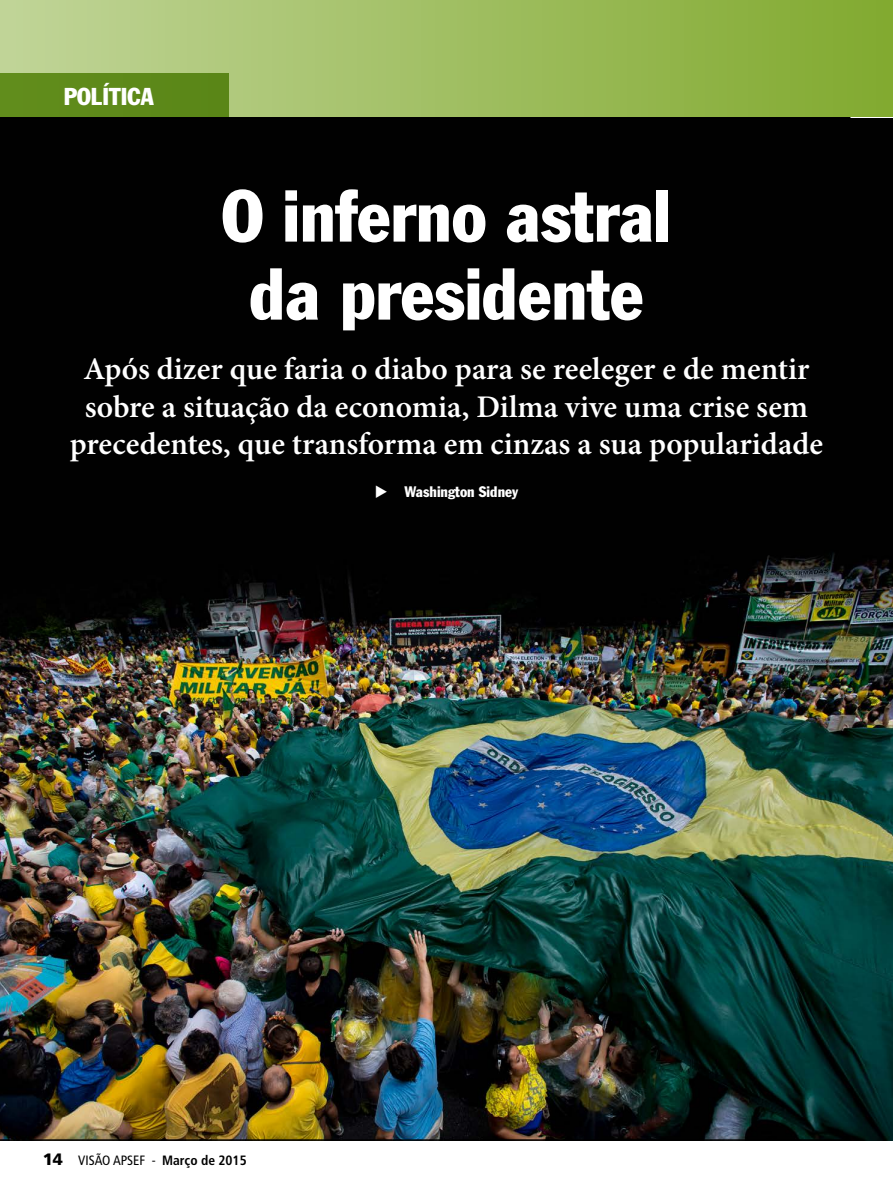
<style>
.page{position:relative;width:893px;height:1191px;background:#fff}
.page>*{position:absolute;margin:0;border:0;box-sizing:border-box;transform-origin:0 0}
.t1{font:condensed 72px/78px "Franklin Gothic Std";color:#fff;text-align:center}
.t2{font:600 31.5px/37.8px "Minion Pro";color:#fff;text-align:center}
.t3{font:condensed 24px "Franklin Gothic Std";color:#fff}
.t4{font:condensed 15px "Franklin Gothic Std";color:#fff}
.t5{font:condensed 13.5px "Frutiger LT Std";color:#000}
.s1{font-weight:900;font-stretch:normal;font-size:16.5px}
.s2{font-weight:700}
</style>
<div class="page">
<img style="left:0;top:118px;width:893px;height:1022px">
<hr style="left:0;top:117px;width:850px;height:1px;background:#000">
<div style="left:0;top:0;width:893px;height:117px;background:linear-gradient(to right,#c0d498,#81aa2f)"></div>
<div style="left:0;top:74px;width:228px;height:43px;background:#5e8a1a"></div>
<hr style="left:0;top:1139px;width:850px;height:1px;background:#000">
<svg style="left:376px;top:485px;width:11px;height:12px"></svg>
<p class="t3" style="left:64px;top:81px;width:91px">POLÍTICA</p>
<h1 class="t1" style="left:222px;top:177px;width:451px">O inferno astral da presidente</h1>
<p class="t2" style="left:70px;top:351px;width:755px">Após dizer que faria o diabo para se reeleger e de mentir sobre a situação da economia, Dilma vive uma crise sem precedentes, que transforma em cinzas a sua popularidade</p>
<p class="t4" style="left:404px;top:482px;width:115px">Washington Sidney</p>
<p class="t5" style="left:43px;top:1152px;width:205px"><span class="s1">14</span> VISÃO APSEF - <span class="s2">Março de 2015</span></p>
</div>
